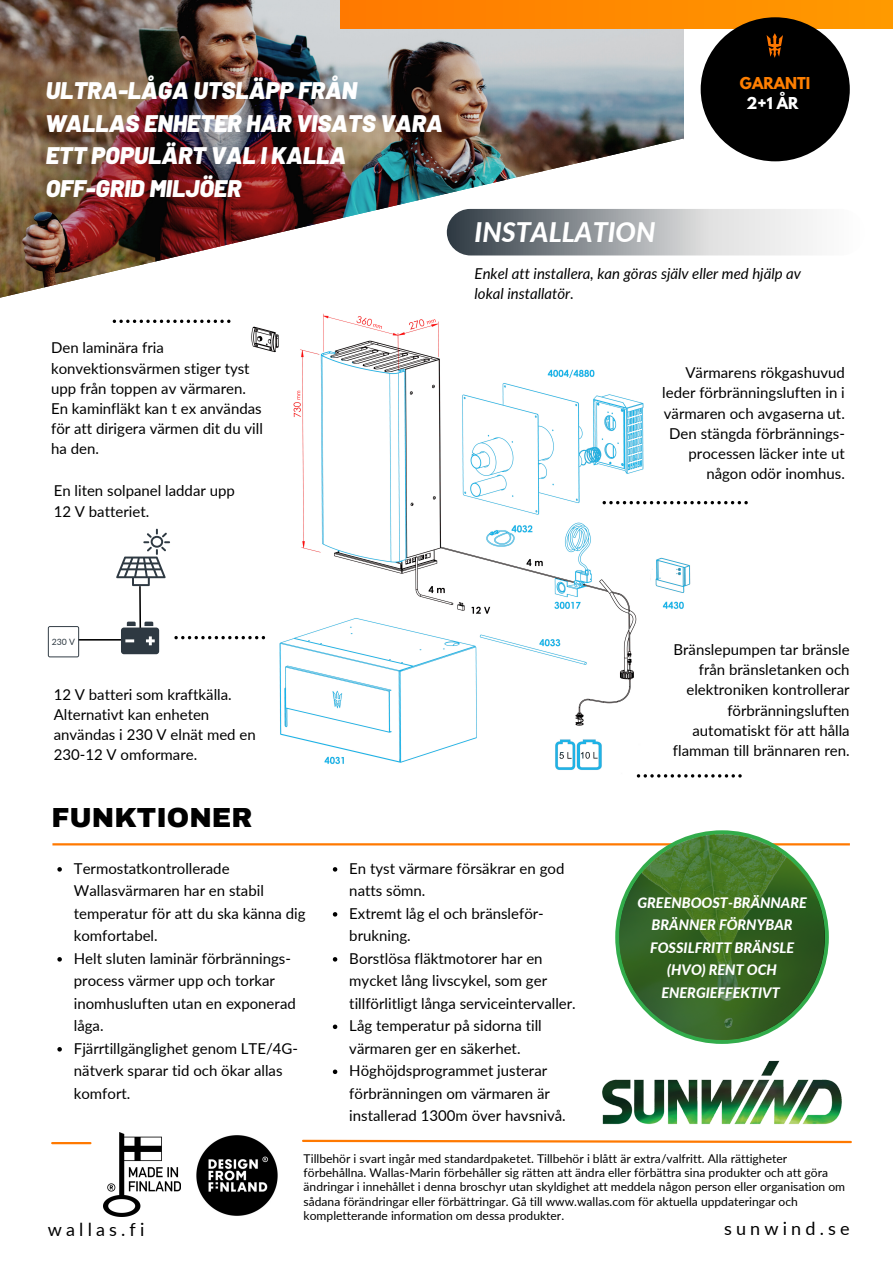
<style>
.page{position:relative;width:893px;height:1264px;background:#fff}
.page>*{position:absolute;margin:0;border:0;box-sizing:border-box;transform-origin:0 0}
.t1{font:italic 800 27px "Lato";color:#fff}
.t2{font:900 27px "Archivo";color:#000}
.t3{font:italic 900 24px/32.5px "Barlow";color:#fff}
.t4{font:18px "Lato";letter-spacing:.23em;color:#000}
.t5{font:15px/22.5px "Lato";color:#000}
.t6{font:italic 15px/20.2px "Lato";color:#000}
.t7{font:700 14.55px "League Spartan";color:#ff7f00}
.t8{font:700 14.55px "League Spartan";color:#fff}
.t9{font:italic 800 14.4px/22.5px "Lato";color:#fff;text-align:center}
.t10{font:12.15px/14.1px "Lato";color:#000}
.t11{font:8.7px "Lato";color:#2e3942}
</style>
<div class="page">
<img style="left:196px;top:1135px;width:82px;height:81px">
<hr style="left:52px;top:1141px;width:38px;height:3px;background:#ff7900">
<img style="left:103px;top:1132px;width:78px;height:84px">
<img style="left:0;top:0;width:683px;height:138px">
<img style="left:0;top:138px;width:727px;height:184px">
<svg style="left:446px;top:209px;width:367px;height:46px;background:#a6aaad"></svg>
<svg style="left:302px;top:1139px;width:550px;height:5px"></svg>
<hr style="left:52px;top:843px;width:797px;height:2px;background:#ff7900">
<div style="left:341px;top:0;width:551px;height:29px;background:linear-gradient(to right,#ff7900,#ff9a00)"></div>
<div style="left:700px;top:17px;width:149px;height:144px;background:#000;border-radius:50%"></div>
<img style="left:766px;top:33px;width:17px;height:25px">
<svg style="left:615px;top:830px;width:213px;height:213px"></svg>
<svg style="left:619px;top:834px;width:205px;height:205px;background:#3a6825"></svg>
<img style="left:602px;top:1060px;width:240px;height:65px">
<img style="left:230px;top:299px;width:471px;height:479px">
<svg style="left:116px;top:528px;width:54px;height:58px"></svg>
<hr style="left:78px;top:639px;width:45px;height:1px;background:#000">
<hr style="left:139px;top:586px;width:2px;height:52px;background:#000">
<svg style="left:121px;top:621px;width:38px;height:33px"></svg>
<svg style="left:48px;top:626px;width:31px;height:31px"></svg>
<svg style="left:174px;top:636px;width:91px;height:3px"></svg>
<svg style="left:602px;top:501px;width:145px;height:3px"></svg>
<svg style="left:113px;top:319px;width:117px;height:4px"></svg>
<svg style="left:57px;top:867px;width:5px;height:4px"></svg>
<svg style="left:57px;top:957px;width:5px;height:4px"></svg>
<svg style="left:57px;top:1047px;width:5px;height:4px"></svg>
<svg style="left:333px;top:867px;width:4px;height:4px"></svg>
<svg style="left:333px;top:912px;width:4px;height:4px"></svg>
<svg style="left:333px;top:957px;width:4px;height:4px"></svg>
<svg style="left:333px;top:1024px;width:4px;height:5px"></svg>
<svg style="left:333px;top:1069px;width:4px;height:5px"></svg>
<svg style="left:596px;top:770px;width:145px;height:7px"></svg>
<h2 class="t3" style="left:46px;top:73px;width:398px">ULTRA-LÅGA UTSLÄPP FRÅN<br>WALLAS ENHETER HAR VISATS VARA<br>ETT POPULÄRT VAL I KALLA<br>OFF-GRID MILJÖER</h2>
<p class="t5" style="left:51px;top:337px;width:213px;line-height:20.2px">Den laminära fria konvektionsvärmen stiger tyst upp från toppen av värmaren.<br>En kaminfläkt kan t ex användas för att dirigera värmen dit du vill ha den.</p>
<p class="t5" style="left:54px;top:480px;width:183px;line-height:20.2px">En liten solpanel laddar upp<br>12 V batteriet.</p>
<h1 class="t1" style="left:474px;top:216px;width:182px">INSTALLATION</h1>
<p class="t7" style="left:740px;top:75px;width:72px">GARANTI</p>
<p class="t8" style="left:746px;top:95px;width:53px">2+1 ÅR</p>
<p class="t6" style="left:474px;top:263px;width:328px">Enkel att installera, kan göras själv eller med hjälp av lokal installatör.</p>
<p class="t5" style="left:662px;top:362px;width:184px;line-height:20.2px;text-align:right">Värmarens rökgashuvud leder förbränningsluften in i värmaren och avgaserna ut.<br>Den stängda förbrännings&shy;processen läcker inte ut någon odör inomhus.</p>
<p class="t11" style="left:52px;top:636px;width:25px">230 V</p>
<p class="t5" style="left:54px;top:683px;width:203px;line-height:20.2px">12 V batteri som kraftkälla.<br>Alternativt kan enheten användas i 230 V elnät med en<br>230-12 V omformare.</p>
<h1 class="t2" style="left:51px;top:803px;width:202px">FUNKTIONER</h1>
<p class="t5" style="left:672px;top:639px;width:178px;line-height:20.2px;text-align:right">Bränslepumpen tar bränsle från bränsletanken och elektroniken kontrollerar förbränningsluften automatiskt för att hålla flamman till brännaren ren.</p>
<p class="t5" style="left:74px;top:856px;width:233px">Termostatkontrollerade<br>Wallasvärmaren har en stabil temperatur för att du ska känna dig komfortabel.<br>Helt sluten laminär förbrännings&shy;process värmer upp och torkar inomhusluften utan en exponerad låga.<br>Fjärrtillgänglighet genom LTE/4G&shy;nätverk sparar tid och ökar allas komfort.</p>
<p class="t5" style="left:349px;top:856px;width:228px">En tyst värmare försäkrar en god natts sömn.<br>Extremt låg el och bränsleför&shy;brukning.<br>Borstlösa fläktmotorer har en mycket lång livscykel, som ger tillförlitligt långa serviceintervaller.<br>Låg temperatur på sidorna till värmaren ger en säkerhet.<br>Höghöjdsprogrammet justerar förbränningen om värmaren är installerad 1300m över havsnivå.</p>
<p class="t9" style="left:637px;top:890px;width:171px">GREENBOOST-BRÄNNARE<br>BRÄNNER FÖRNYBAR<br>FOSSILFRITT BRÄNSLE (HVO) RENT OCH<br>ENERGIEFFEKTIVT</p>
<p class="t4" style="left:48px;top:1218px;width:98px">wallas.fi</p>
<p class="t10" style="left:303px;top:1151px;width:543px">Tillbehör i svart ingår med standardpaketet. Tillbehör i blått är extra/valfritt. Alla rättigheter förbehållna. Wallas-Marin förbehåller sig rätten att ändra eller förbättra sina produkter och att göra ändringar i innehållet i denna broschyr utan skyldighet att meddela någon person eller organisation om sådana förändringar eller förbättringar. Gå till www.wallas.com för aktuella uppdateringar och kompletterande information om dessa produkter.</p>
<p class="t4" style="left:724px;top:1216px;width:127px">sunwind.se</p>
</div>
